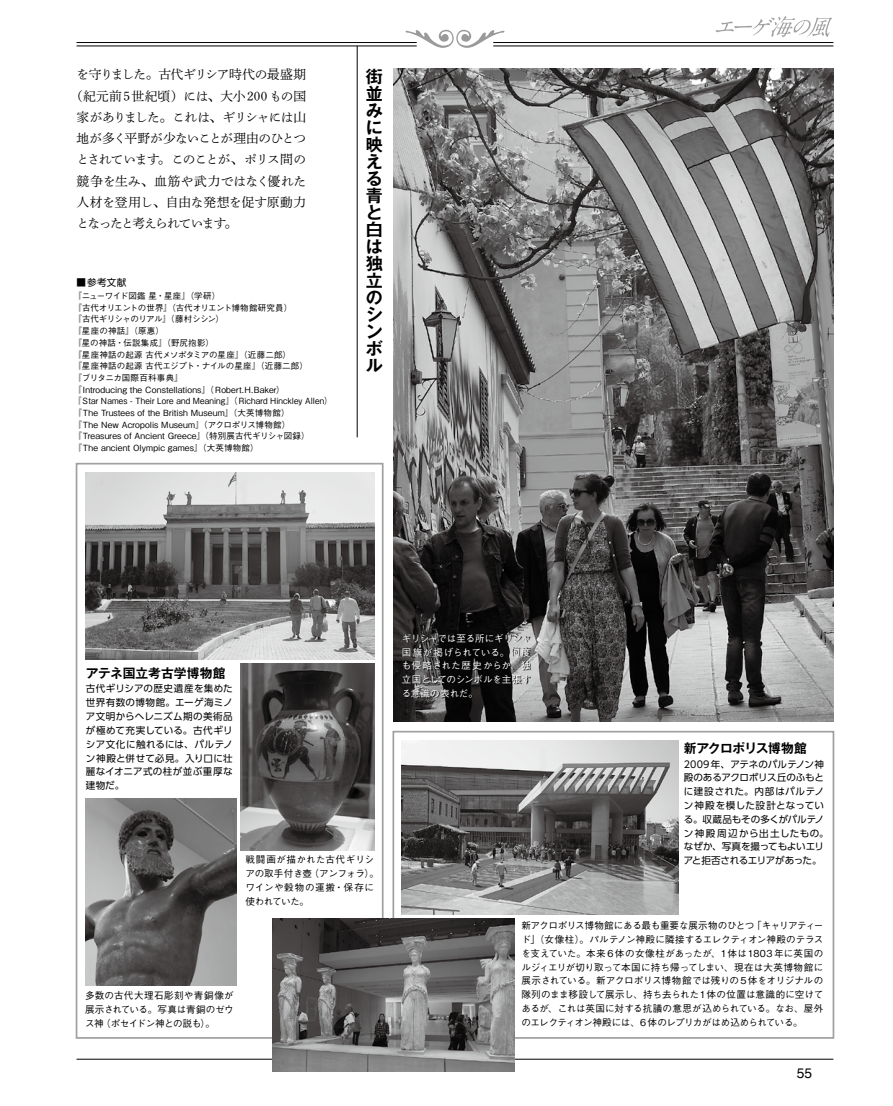
<style>
.page{position:relative;width:893px;height:1106px;background:#fff}
.page>*{position:absolute;margin:0;border:0;box-sizing:border-box;transform-origin:0 0}
.t1{font:700 16.95px/17px "Gothic MB101 Pro De";color:#000;text-align:justify}
.t2{font:13.8px "Helvetica";color:#000}
.t3{font:12.75px "Shuei Min Pr 5 L";letter-spacing:.02em;color:#000}
.t4{font:12.75px "Shuei Min Pr 5 L";letter-spacing:-.035em;color:#000}
.t5{font:12.75px "Shuei Min Pr 5 L";letter-spacing:-.06em;color:#000}
.t6{font:12.75px "Shuei Min Pr 5 L";letter-spacing:-.07em;color:#000}
.t7{font:12.75px "Shuei Min Pr 5 L";letter-spacing:-.065em;color:#000}
.t8{font:12.75px "Shuei Min Pr 5 L";letter-spacing:-.005em;color:#000}
.t9{font:12.75px "Shuei Min Pr 5 L";letter-spacing:-.015em;color:#000}
.t10{font:12.75px "Shuei Min Pr 5 L";letter-spacing:-.105em;color:#000}
.t11{font:700 12.75px "Gothic MB101 Pro De";letter-spacing:-.01em;color:#000}
.t12{font:700 12.75px "Gothic MB101 Pro De";letter-spacing:-.03em;color:#000}
.t13{font:500 9.6px/13.8px "Gothic BBB Pro";letter-spacing:-.015em;color:#000;text-align:justify}
.t14{font:9.6px/13.8px "UD Shin Go Pro";letter-spacing:.015em;color:#000}
.t15{font:500 9.6px/13.8px "Gothic BBB Pro";letter-spacing:-.005em;color:#fff;text-align:justify}
.t16{font:500 9.6px/13.8px "Gothic BBB Pro";letter-spacing:.01em;color:#000}
.t17{font:500 8.55px/11.7px "Gothic BBB Pro";letter-spacing:.015em;color:#000}
</style>
<div class="page">
<div style="left:76px;top:463px;width:308px;height:575px;border:2px solid #9fa0a0"></div>
<div style="left:392px;top:730px;width:442px;height:308px;border:2px solid #9fa0a0"></div>
<hr style="left:357px;top:46px;width:1px;height:391px;background:#000">
<hr style="left:77px;top:1058px;width:348px;height:1px;background:#000">
<hr style="left:485px;top:1058px;width:348px;height:1px;background:#000">
<svg style="left:406px;top:30px;width:98px;height:18px"></svg>
<hr style="left:77px;top:42px;width:340px;height:1px;background:#000">
<hr style="left:77px;top:46px;width:340px;height:1px;background:#000">
<hr style="left:493px;top:42px;width:340px;height:1px;background:#000">
<hr style="left:493px;top:46px;width:340px;height:1px;background:#000">
<svg style="left:715px;top:16px;width:117px;height:21px"></svg>
<img style="left:393px;top:68px;width:440px;height:653px">
<img style="left:85px;top:472px;width:289px;height:187px">
<img style="left:240px;top:663px;width:134px;height:187px">
<img style="left:85px;top:798px;width:151px;height:187px">
<img style="left:402px;top:740px;width:276px;height:174px">
<img style="left:272px;top:918px;width:242px;height:153px">
<svg style="left:402px;top:633px;width:129px;height:65px;background:#313030"></svg>
<h3 class="t4" style="left:77px;top:63px;width:231px">を守りました。古代ギリシア時代の最盛期</h3>
<h3 class="t3" style="left:70px;top:84px;width:237px">（紀元前5世紀頃）には、大小200 もの国</h3>
<h3 class="t5" style="left:77px;top:105px;width:231px">家がありました。これは、ギリシャには山</h3>
<h3 class="t6" style="left:77px;top:127px;width:231px">地が多く平野が少ないことが理由のひとつ</h3>
<h3 class="t7" style="left:77px;top:148px;width:231px">とされています。このことが、ポリス間の</h3>
<h3 class="t8" style="left:77px;top:169px;width:231px">競争を生み、血筋や武力ではなく優れた</h3>
<h3 class="t9" style="left:77px;top:190px;width:231px">人材を登用し、自由な発想を促す原動力</h3>
<h3 class="t10" style="left:77px;top:212px;width:162px">となったと考えられています。</h3>
<p class="t14" style="left:77px;top:275px;width:51px">■参考文献</p>
<p class="t17" style="left:73px;top:289px;width:260px">『ニューワイド図鑑 星・星座』（学研）<br>『古代オリエントの世界』（古代オリエント博物館研究員）<br>『古代ギリシャのリアル』（藤村シシン）<br>『星座の神話』（原惠）<br>『星の神話・伝説集成』（野尻抱影）<br>『星座神話の起源 古代メソポタミアの星座』（近藤二郎）<br>『星座神話の起源 古代エジプト・ナイルの星座』（近藤二郎）<br>『ブリタニカ国際百科事典』<br>『Introducing the Constellations』（Robert.H.Baker）<br>『Star Names - Their Lore and Meaning』（Richard Hinckley Allen）『The Trustees of the British Museum』（大英博物館）<br>『The New Acropolis Museum』（アクロポリス博物館）『Treasures of Ancient Greece』（特別展古代ギリシャ図録）『The ancient Olympic games』（大英博物館）</p>
<h1 class="t1" style="left:366px;top:66px;width:18px">街並みに映える青と白は独立のシンボル</h1>
<h3 class="t11" style="left:86px;top:662px;width:141px">アテネ国立考古学博物館</h3>
<p class="t14" style="left:86px;top:681px;width:148px;text-align:justify">古代ギリシアの歴史遺産を集めた世界有数の博物館。エーゲ海ミノア文明からヘレニズム期の美術品が極めて充実している。古代ギリシア文化に触れるには、パルテノン神殿と併せて必見。入り口に壮麗なイオニア式の柱が並ぶ重厚な建物だ。</p>
<p class="t16" style="left:245px;top:851px;width:135px">戦闘画が描かれた古代ギリシアの取手付き壺（アンフォラ）。ワインや穀物の運搬・保存に使われていた。</p>
<p class="t13" style="left:85px;top:987px;width:150px">多数の古代大理石彫刻や青銅像が展示されている。写真は青銅のゼウス神（ポセイドン神との説も）。</p>
<p class="t15" style="left:402px;top:630px;width:130px">ギリシャでは至る所にギリシャ国旗が掲げられている。何度も侵略された歴史からか、独立国としてのシンボルを主張する意識の表れだ。</p>
<h3 class="t12" style="left:684px;top:738px;width:125px">新アクロポリス博物館</h3>
<p class="t14" style="left:684px;top:756px;width:147px">2009年、アテネのパルテノン神殿のあるアクロポリス丘のふもとに建設された。内部はパルテノン神殿を模した設計となっている。収蔵品もその多くがパルテノン神殿周辺から出土したもの。なぜか、写真を撮ってもよいエリアと拒否されるエリアがあった。</p>
<p class="t13" style="left:521px;top:917px;width:303px">新アクロポリス博物館にある最も重要な展示物のひとつ「キャリアティード」（女像柱）。パルテノン神殿に隣接するエレクティオン神殿のテラスを支えていた。本来 6体の女像柱があったが、1体は1803年に英国のルジィエリが切り取って本国に持ち帰ってしまい、現在は大英博物館に展示されている。新アクロポリス博物館では残りの5体をオリジナルの隊列のまま移設して展示し、持ち去られた1体の位置は意識的に空けてあるが、これは英国に対する抗議の意思が込められている。なお、屋外のエレクティオン神殿には、6体のレプリカがはめ込められている。</p>
<h2 class="t2" style="left:797px;top:1064px;width:17px">55</h2>
</div>
